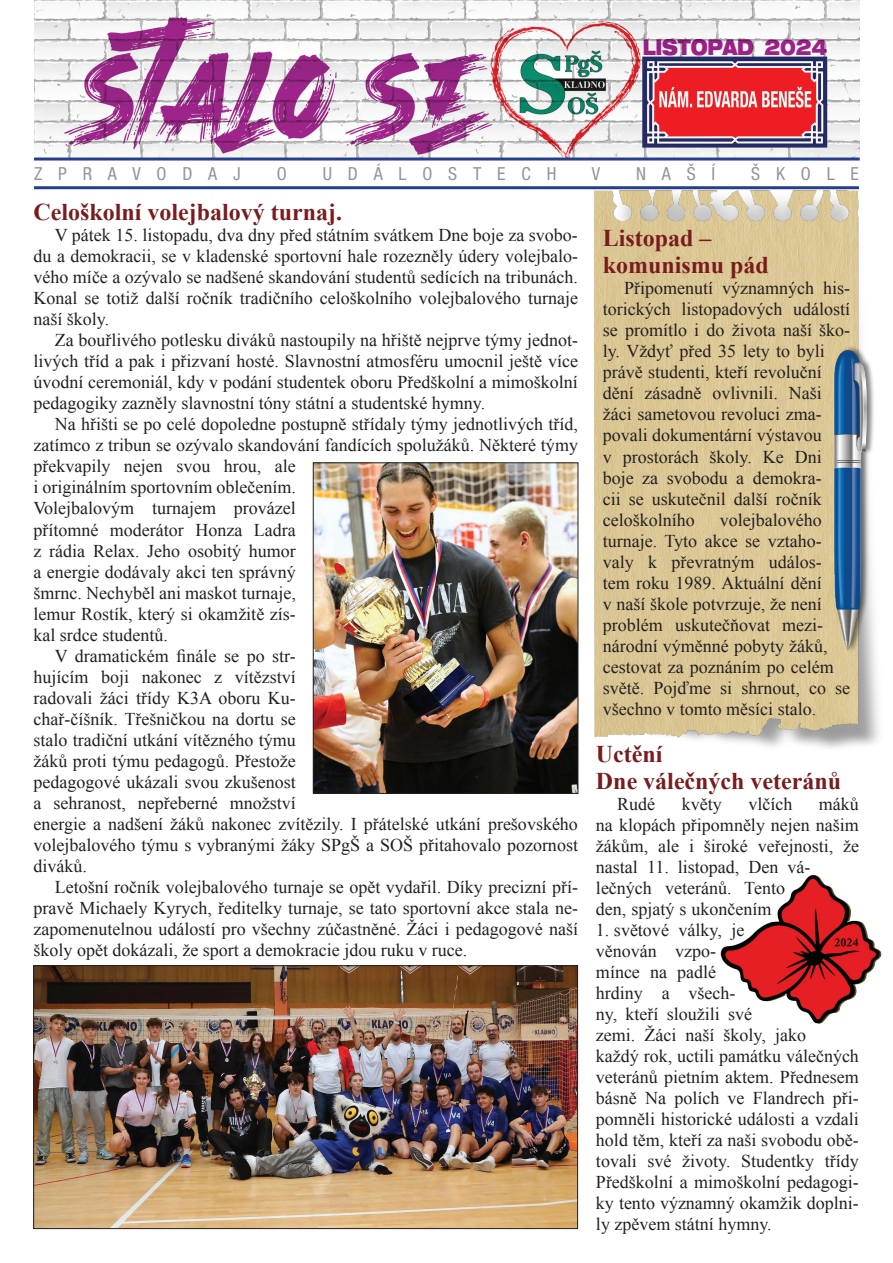
<style>
.page{position:relative;width:893px;height:1263px;background:#fff}
.page>*{position:absolute;margin:0;border:0;box-sizing:border-box;transform-origin:0 0}
.t1{font:700 24px/27px "Times New Roman";color:#791c1e}
.t2{font:900 expanded 21.9px "Helvetica Neue LT Pro";letter-spacing:-.01em;color:#a2238e;scale:.75 1}
.t3{font:18px/21px "Times New Roman";color:#231f20}
.t4{font:condensed 18px "Helvetica Neue LT Pro";letter-spacing:.88em;color:#939598}
</style>
<div class="page">
<img style="left:34px;top:0;width:825px;height:157px">
<hr style="left:34px;top:186px;width:825px;height:3px;background:#253f8e">
<hr style="left:34px;top:158px;width:826px;height:3px;background:#253f8e">
<img style="left:587px;top:189px;width:292px;height:559px">
<img style="left:825px;top:339px;width:52px;height:322px">
<img style="left:35px;top:967px;width:541px;height:260px">
<div style="left:33px;top:965px;width:545px;height:264px;border:1px solid #231f20"></div>
<img style="left:315px;top:464px;width:261px;height:328px">
<div style="left:313px;top:462px;width:265px;height:332px;border:1px solid #231f20"></div>
<img style="left:720px;top:875px;width:162px;height:149px">
<p class="t2" style="left:642px;top:33px;width:248px">LISTOPAD 2024</p>
<p class="t4" style="left:34px;top:163px;width:208px">ZPRAVODAJ</p>
<p class="t4" style="left:277px;top:163px;width:12px">O</p>
<p class="t4" style="left:323px;top:163px;width:235px">UDÁLOSTECH</p>
<p class="t4" style="left:592px;top:163px;width:10px">V</p>
<p class="t4" style="left:636px;top:163px;width:81px">NAŠÍ</p>
<p class="t4" style="left:751px;top:163px;width:109px">ŠKOLE</p>
<h1 class="t1" style="left:33px;top:198px;width:310px">Celoškolní volejbalový turnaj.</h1>
<p class="t3" style="left:33px;top:225px;width:546px;text-align:justify;text-indent:21px">V pátek 15. listopadu, dva dny před státním svátkem Dne boje za svobo&shy;du a demokracii, se v kladenské sportovní hale rozezněly údery volejbalo&shy;vého míče a ozývalo se nadšené skandování studentů sedících na tribunách.<br>Konal se totiž další ročník tradičního celoškolního volejbalového turnaje naší školy.</p>
<p class="t3" style="left:33px;top:330px;width:546px;text-align:justify;text-indent:21px">Za bouřlivého potlesku diváků nastoupily na hřiště nejprve týmy jednot&shy;livých tříd a pak i přizvaní hosté. Slavnostní atmosféru umocnil ještě více úvodní ceremoniál, kdy v podání studentek oboru Předškolní a mimoškolní pedagogiky zazněly slavnostní tóny státní a studentské hymny.</p>
<p class="t3" style="left:55px;top:414px;width:525px">Na hřišti se po celé dopoledne postupně střídaly týmy jednotlivých tříd,</p>
<p class="t3" style="left:33px;top:435px;width:546px">zatímco z tribun se ozývalo skandování fandících spolužáků. Některé týmy</p>
<p class="t3" style="left:33px;top:456px;width:264px">překvapily nejen svou hrou, ale</p>
<p class="t3" style="left:33px;top:477px;width:264px">i originálním sportovním oblečením.</p>
<p class="t3" style="left:33px;top:498px;width:264px">Volejbalovým turnajem provázel</p>
<p class="t3" style="left:33px;top:519px;width:264px">přítomné moderátor Honza Ladra</p>
<p class="t3" style="left:33px;top:540px;width:264px">z rádia Relax. Jeho osobitý humor</p>
<p class="t3" style="left:33px;top:561px;width:264px">a energie dodávaly akci ten správný</p>
<p class="t3" style="left:33px;top:582px;width:264px">šmrnc. Nechyběl ani maskot turnaje,</p>
<p class="t3" style="left:33px;top:603px;width:264px">lemur Rostík, který si okamžitě zís-</p>
<p class="t3" style="left:33px;top:624px;width:136px">kal srdce studentů.</p>
<p class="t3" style="left:55px;top:645px;width:243px">V dramatickém finále se po str-</p>
<p class="t3" style="left:33px;top:666px;width:264px">hujícím boji nakonec z vítězství</p>
<p class="t3" style="left:33px;top:687px;width:264px">radovali žáci třídy K3A oboru Ku-</p>
<p class="t3" style="left:33px;top:708px;width:264px">chař-číšník. Třešničkou na dortu se</p>
<p class="t3" style="left:33px;top:729px;width:264px">stalo tradiční utkání vítězného týmu</p>
<p class="t3" style="left:33px;top:750px;width:264px">žáků proti týmu pedagogů. Přestože</p>
<p class="t3" style="left:33px;top:771px;width:264px">pedagogové ukázali svou zkušenost</p>
<p class="t3" style="left:33px;top:792px;width:264px">a sehranost, nepřeberné množství</p>
<p class="t3" style="left:33px;top:813px;width:546px">energie a nadšení žáků nakonec zvítězily. I přátelské utkání prešovského</p>
<p class="t3" style="left:33px;top:834px;width:546px">volejbalového týmu s vybranými žáky SPgŠ a SOŠ přitahovalo pozornost</p>
<p class="t3" style="left:34px;top:855px;width:55px">diváků.</p>
<p class="t3" style="left:55px;top:876px;width:525px">Letošní ročník volejbalového turnaje se opět vydařil. Díky precizní pří-</p>
<p class="t3" style="left:34px;top:897px;width:546px">pravě Michaely Kyrych, ředitelky turnaje, se tato sportovní akce stala ne-</p>
<p class="t3" style="left:34px;top:918px;width:546px">zapomenutelnou událostí pro všechny zúčastněné. Žáci i pedagogové naší</p>
<p class="t3" style="left:34px;top:939px;width:435px">školy opět dokázali, že sport a demokracie jdou ruku v ruce.</p>
<h1 class="t1" style="left:603px;top:224px;width:168px">Listopad – komunismu pád</h1>
<p class="t3" style="left:603px;top:278px;width:249px;text-indent:21px">Připomenutí významných his&shy;torických listopadových událostí se promítlo i do života naší ško&shy;ly. Vždyť před 35 lety to byli právě studenti, kteří revoluční dění zásadně ovlivnili. Naši žáci sametovou revoluci zma&shy;povali dokumentární výstavou<br>v prostorách školy. Ke Dni boje za svobodu a demokra-<br>cii se uskutečnil další ročník celoškolního</p>
<p class="t3" style="left:603px;top:509px;width:249px;text-indent:117px">volejbalového turnaje. Tyto akce se vztaho&shy;valy k převratným událos&shy;tem roku 1989. Aktuální dění<br>v naší škole potvrzuje, že není problém uskutečňovat mezi&shy;národní výměnné pobyty žáků, cestovat za poznáním po celém světě. Pojďme si shrnout, co se všechno v tomto měsíci stalo.</p>
<h1 class="t1" style="left:596px;top:739px;width:247px">Uctění<br>Dne válečných veteránů</h1>
<p class="t3" style="left:617px;top:793px;width:39px">Rudé</p>
<p class="t3" style="left:682px;top:793px;width:41px">květy</p>
<p class="t3" style="left:748px;top:793px;width:45px">vlčích</p>
<p class="t3" style="left:596px;top:793px;width:264px;text-indent:223px">máků na klopách připomněly nejen našim žákům, ale i široké veřejnosti, že nastal 11. listopad, Den vá&shy;lečných veteránů. Tento<br>den, spjatý s ukončením</p>
<p class="t3" style="left:596px;top:919px;width:264px">1. světové války, je<br>věnován vzpo-<br>mínce na padlé<br>hrdiny a všech-<br>ny, kteří sloužili své<br>zemi. Žáci naší školy, jako<br>každý rok, uctili památku válečných veteránů pietním aktem. Přednesem básně Na polích ve Flandrech při&shy;pomněli historické události a vzdali hold těm, kteří za naši svobodu obě&shy;tovali své životy. Studentky třídy<br>Předškolní a mimoškolní pedagogi&shy;ky tento významný okamžik doplni&shy;ly zpěvem státní hymny.</p>
</div>
